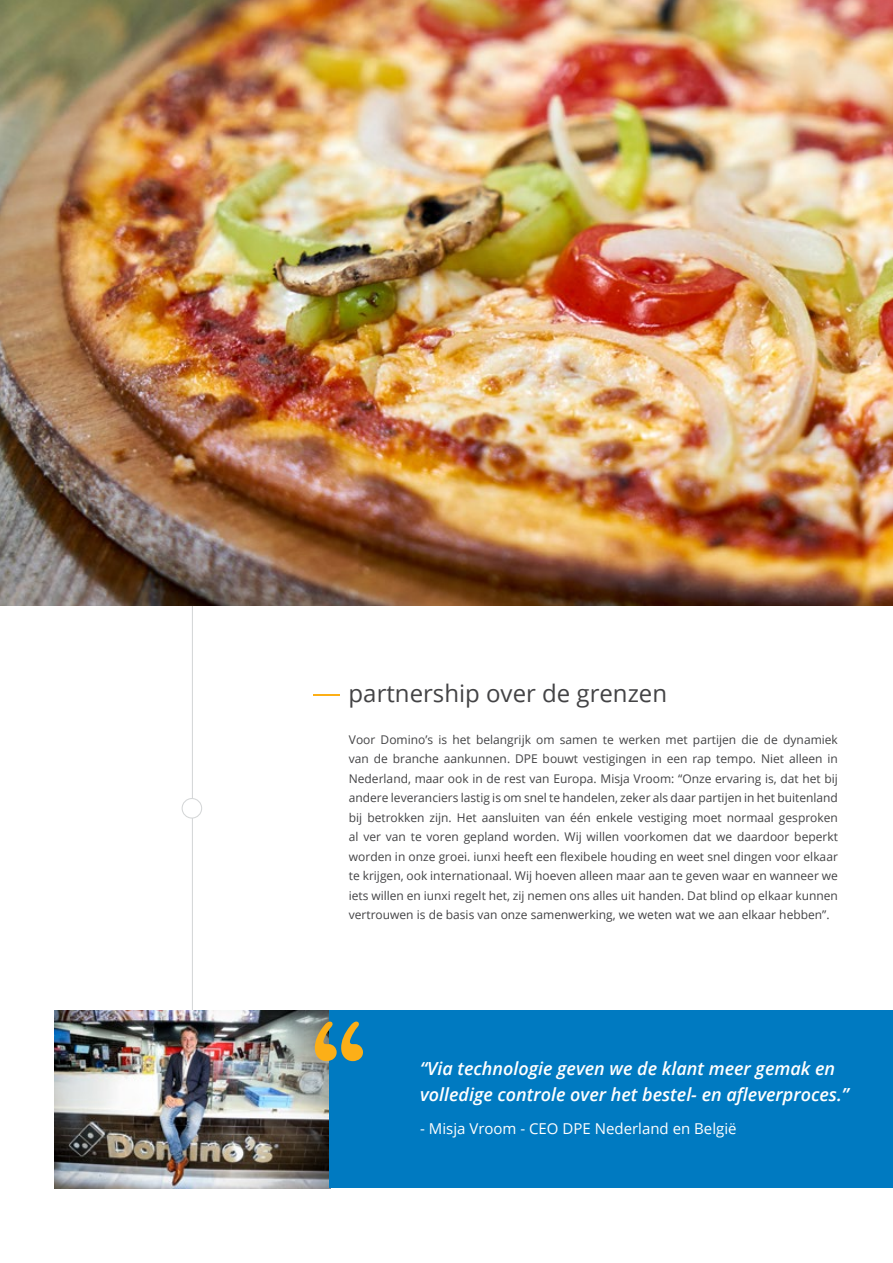
<style>
.page{position:relative;width:893px;height:1263px;background:#fff}
.page>*{position:absolute;margin:0;border:0;box-sizing:border-box;transform-origin:0 0}
.t1{font:24px "Open Sans";color:#434345}
.t2{font:italic 600 18px/25.5px "Open Sans";color:#fff}
.t3{font:15px "Open Sans";color:#fff}
.t4{font:12px/19.5px "Open Sans";color:#434345;text-align:justify}
</style>
<div class="page">
<div style="left:182px;top:798px;width:20px;height:20px;border:1px solid #d5d7d8;border-radius:50%"></div>
<img style="left:0;top:0;width:893px;height:606px">
<img style="left:54px;top:1010px;width:276px;height:178px">
<div style="left:330px;top:1010px;width:563px;height:178px;background:#007ac1"></div>
<svg style="left:315px;top:1021px;width:48px;height:40px"></svg>
<hr style="left:313px;top:694px;width:27px;height:2px;background:#fcaf17">
<h1 class="t1" style="left:349px;top:677px;width:320px">partnership over de grenzen</h1>
<p class="t4" style="left:349px;top:729px;width:491px">Voor Domino’s is het belangrijk om samen te werken met partijen die de dynamiek van de branche aankunnen. DPE bouwt vestigingen in een rap tempo. Niet alleen in Nederland, maar ook in de rest van Europa. Misja Vroom: “Onze ervaring is, dat het bij andere leveranciers lastig is om snel te handelen, zeker als daar partijen in het buitenland bij betrokken zijn. Het aansluiten van één enkele vestiging moet normaal gesproken al ver van te voren gepland worden. Wij willen voorkomen dat we daardoor beperkt worden in onze groei. iunxi heeft een flexibele houding en weet snel dingen voor elkaar te krijgen, ook internationaal. Wij hoeven alleen maar aan te geven waar en wanneer we iets willen en iunxi regelt het, zij nemen ons alles uit handen. Dat blind op elkaar kunnen vertrouwen is de basis van onze samenwerking, we weten wat we aan elkaar hebben”.</p>
<h2 class="t2" style="left:420px;top:1055px;width:430px">“Via technologie geven we de klant meer gemak en volledige controle over het bestel- en afleverproces.”</h2>
<p class="t3" style="left:420px;top:1118px;width:318px">- Misja Vroom - CEO DPE Nederland en België</p>
</div>
